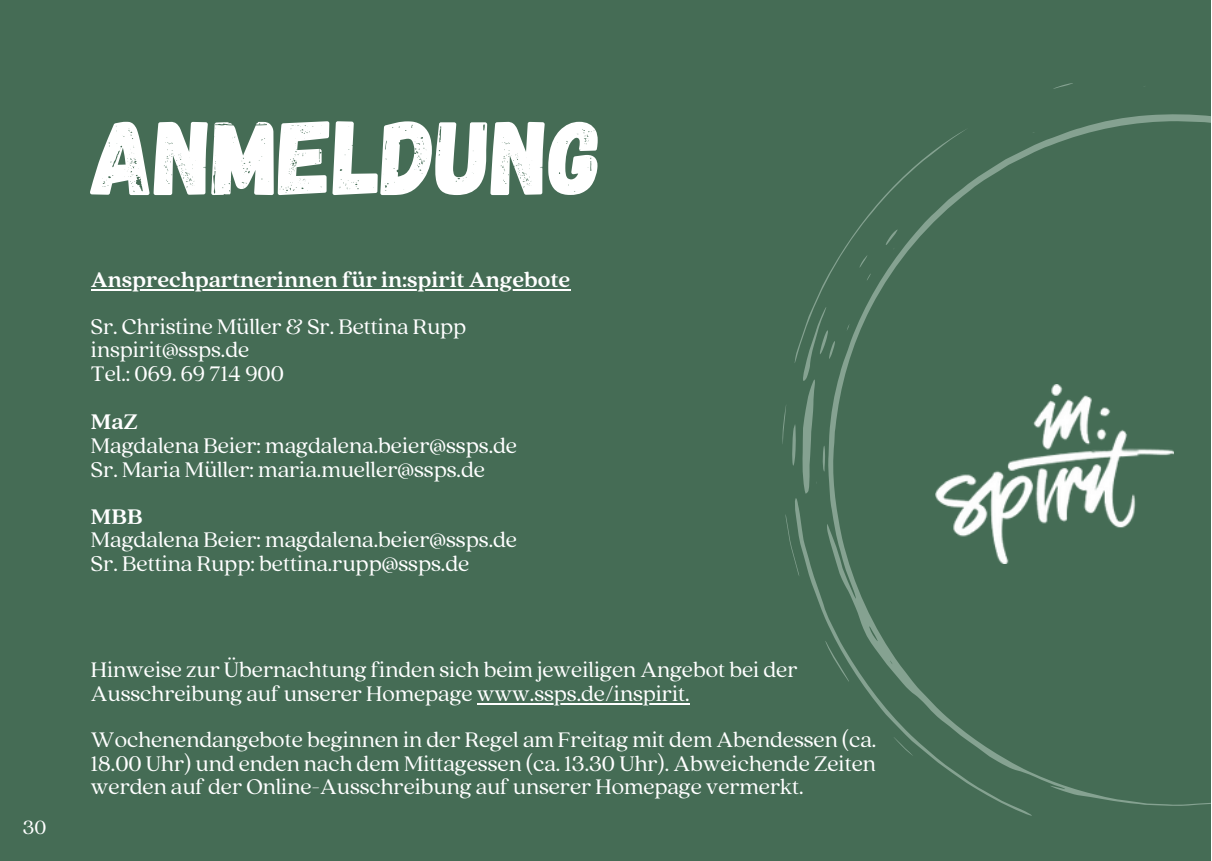
<style>
.page{position:relative;width:1212px;height:861px;background:#fff}
.page>*{position:absolute;margin:0;border:0;box-sizing:border-box;transform-origin:0 0}
.t1{font:105.8px "Gagalin";color:#fff}
.t2{font:23.6px/23.6px "Quincy CF";color:#fff}
.t3{font:700 23.6px "Quincy CF";color:#fff}
.t4{font:23.4px/23.4px "Quincy CF";color:#fff}
.t5{font:700 23.4px "Quincy CF";color:#fff}
.t6{font:21.2px "Quincy CF";color:#fff}
</style>
<div class="page">
<div style="left:0;top:0;width:1211px;height:860px;background:#456c55"></div>
<svg style="left:968px;top:114px;width:243px;height:692px"></svg>
<svg style="left:795px;top:494px;width:238px;height:322px"></svg>
<svg style="left:825px;top:641px;width:24px;height:41px"></svg>
<svg style="left:785px;top:513px;width:14px;height:64px"></svg>
<svg style="left:782px;top:406px;width:4px;height:38px"></svg>
<svg style="left:1053px;top:83px;width:20px;height:6px"></svg>
<svg style="left:891px;top:735px;width:23px;height:21px"></svg>
<svg style="left:792px;top:129px;width:176px;height:365px"></svg>
<img style="left:936px;top:385px;width:238px;height:178px">
<hr style="left:91px;top:289px;width:479px;height:2px;background:#fff">
<hr style="left:477px;top:703px;width:213px;height:1px;background:#fff">
<p class="t6" style="left:23px;top:815px;width:25px">30</p>
<h1 class="t1" style="left:91px;top:92px;width:513px">ANMELDUNG</h1>
<p class="t5" style="left:91px;top:266px;width:481px">Ansprechpartnerinnen für in:spirit Angebote</p>
<p class="t4" style="left:91px;top:315px;width:377px">Sr. Christine Müller &amp; Sr. Bettina Rupp inspirit@ssps.de<br>Tel.: 069. 69 714 900</p>
<p class="t3" style="left:91px;top:408px;width:49px">MaZ</p>
<p class="t2" style="left:91px;top:434px;width:428px">Magdalena Beier: magdalena.beier@ssps.de<br>Sr. Maria Müller: maria.mueller@ssps.de</p>
<p class="t3" style="left:91px;top:502px;width:53px">MBB</p>
<p class="t2" style="left:91px;top:528px;width:428px">Magdalena Beier: magdalena.beier@ssps.de<br>Sr. Bettina Rupp: bettina.rupp@ssps.de</p>
<p class="t4" style="left:91px;top:658px;width:708px">Hinweise zur Übernachtung finden sich beim jeweiligen Angebot bei der<br>Ausschreibung auf unserer Homepage www.ssps.de/inspirit.</p>
<p class="t4" style="left:91px;top:729px;width:787px;text-align:justify">Wochenendangebote beginnen in der Regel am Freitag mit dem Abendessen (ca.<br>18.00 Uhr) und enden nach dem Mittagessen (ca. 13.30 Uhr). Abweichende Zeiten werden auf der Online-Ausschreibung auf unserer Homepage vermerkt.</p>
</div>
